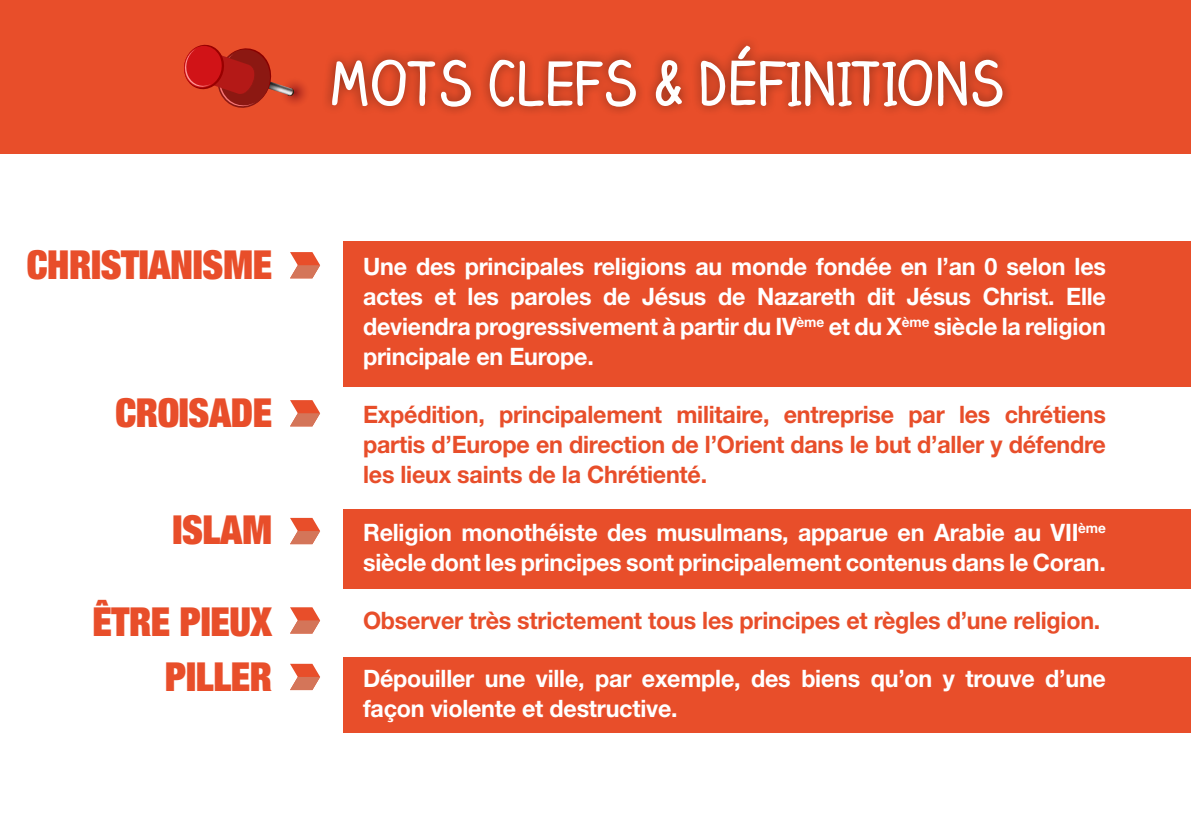
<style>
.page{position:relative;width:1191px;height:840px;background:#fff}
.page>*{position:absolute;margin:0;border:0;box-sizing:border-box;transform-origin:0 0}
.t1{font:700 58px "Claire Hand";letter-spacing:-.01em;color:#fff}
.t2{font:900 condensed 40px/55px "Helvetica Neue LT Std";letter-spacing:-.01em;color:#e84e2a;text-align:right}
.t3{font:700 24px/29.8px "Helvetica Neue LT Std";letter-spacing:-.01em;color:#fff}
.t4{font:700 24px/29.8px "Helvetica Neue LT Std";letter-spacing:-.01em;color:#e84e2a;text-align:justify}
</style>
<div class="page">
<div style="left:0;top:0;width:1191px;height:153px;background:#e84e2a"></div>
<div style="left:344px;top:656px;width:847px;height:76px;background:#e84e2a"></div>
<div style="left:343px;top:240px;width:848px;height:146px;background:#e84e2a"></div>
<div style="left:343px;top:509px;width:848px;height:79px;background:#e84e2a"></div>
<svg style="left:290px;top:252px;width:30px;height:26px"></svg>
<svg style="left:290px;top:517px;width:30px;height:27px"></svg>
<svg style="left:290px;top:400px;width:30px;height:26px"></svg>
<svg style="left:290px;top:607px;width:30px;height:26px"></svg>
<svg style="left:290px;top:663px;width:30px;height:26px"></svg>
<svg style="left:279px;top:76px;width:31px;height:32px"></svg>
<div style="left:321px;top:35px;width:692px;height:82px;background:#000;opacity:.4"></div>
<svg style="left:287px;top:88px;width:8px;height:8px"></svg>
<img style="left:275px;top:77px;width:18px;height:18px">
<svg style="left:184px;top:44px;width:91px;height:64px"></svg>
<h2 class="t2" style="left:27px;top:236px;width:247px">CHRISTIANISME</h2>
<h2 class="t2" style="left:115px;top:384px;width:158px">CROISADE</h2>
<h2 class="t2" style="left:172px;top:500px;width:101px">ISLAM</h2>
<h2 class="t2" style="left:92px;top:592px;width:181px">ÊTRE PIEUX<br>PILLER</h2>
<h1 class="t1" style="left:328px;top:43px;width:677px">MOTS CLEFS &amp; DÉFINITIONS</h1>
<p class="t3" style="left:363px;top:251px;width:744px;text-align:justify">Une des principales religions au monde fondée en l’an 0 selon les actes et les paroles de Jésus de Nazareth dit Jésus Christ. Elle deviendra progressivement à partir du IV<sup>ème</sup> et du X<sup>ème</sup> siècle la religion principale en Europe.</p>
<p class="t4" style="left:363px;top:398px;width:744px">Expédition, principalement militaire, entreprise par les chrétiens partis d’Europe en direction de l’Orient dans le but d’aller y défendre les lieux saints de la Chrétienté.</p>
<p class="t3" style="left:363px;top:516px;width:744px">Religion monothéiste des musulmans, apparue en Arabie au VII<sup>ème </sup>siècle dont les principes sont principalement contenus dans le Coran.</p>
<p class="t4" style="left:363px;top:604px;width:739px">Observer très strictement tous les principes et règles d’une religion.</p>
<p class="t3" style="left:363px;top:662px;width:744px">Dépouiller une ville, par exemple, des biens qu’on y trouve d’une façon violente et destructive.</p>
</div>
